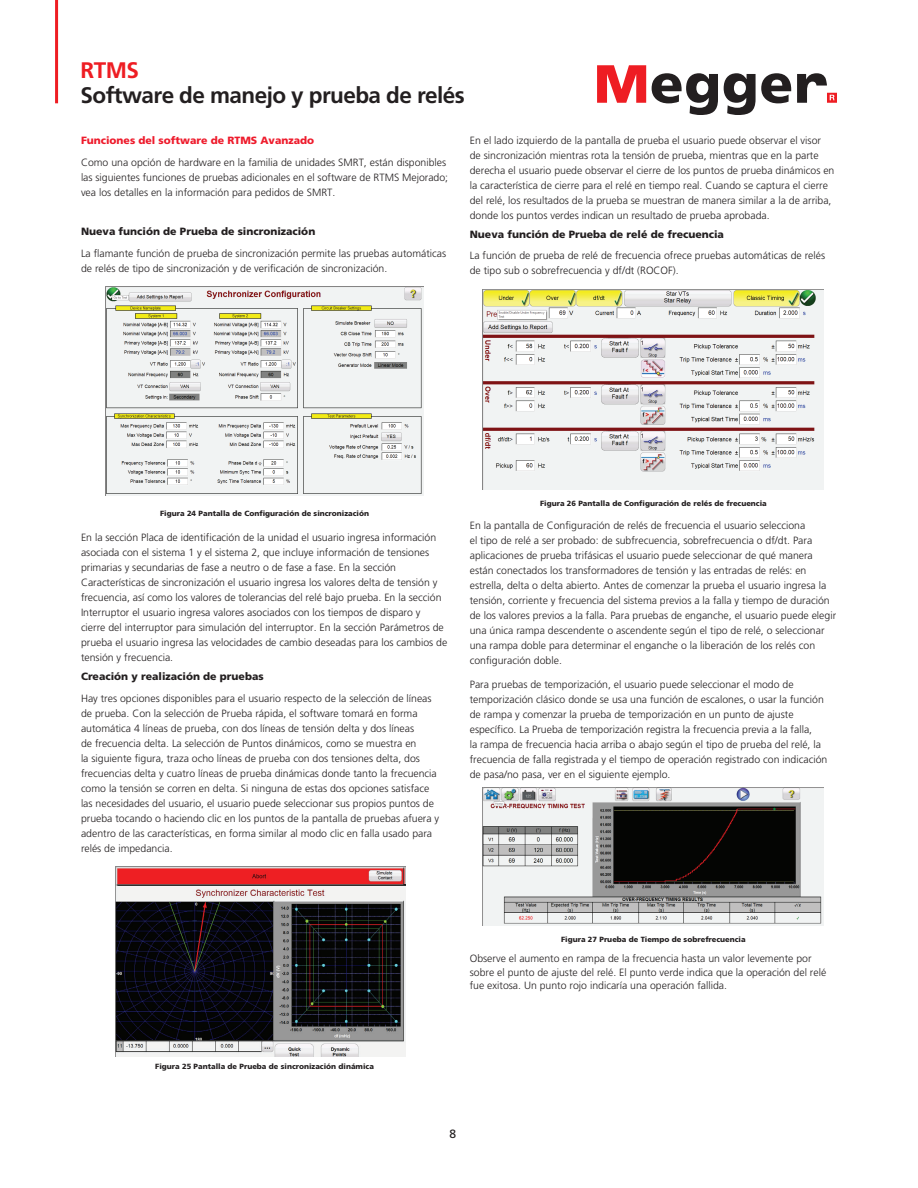
<style>
.page{position:relative;width:918px;height:1188px;background:#fff}
.page>*{position:absolute;margin:0;border:0;box-sizing:border-box;transform-origin:0 0}
.t1{font:700 22.5px "Frutiger LT Pro";letter-spacing:-.025em;color:#231f20}
.t2{font:700 22.5px "Frutiger LT Pro";color:#ee1d23}
.t3{font:12px "Frutiger LT Pro";color:#231f20}
.t4{font:300 10.5px/15px "Frutiger LT Pro";color:#231f20}
.t5{font:900 10.5px "Frutiger LT Pro";color:#231f20}
.t6{font:900 10.5px "Frutiger LT Pro";color:#ee1b2c}
.t7{font:900 7.5px "Frutiger LT Pro";color:#231f20}
</style>
<div class="page">
<hr style="left:55px;top:0;width:3px;height:103px;background:#ee1d23">
<svg style="left:597px;top:65px;width:240px;height:50px"></svg>
<img style="left:106px;top:287px;width:317px;height:208px">
<img style="left:115px;top:867px;width:290px;height:189px">
<img style="left:483px;top:289px;width:341px;height:200px">
<img style="left:483px;top:787px;width:341px;height:138px">
<h1 class="t2" style="left:81px;top:57px;width:60px">RTMS</h1>
<h1 class="t1" style="left:81px;top:82px;width:386px">Software de manejo y prueba de relés</h1>
<p class="t6" style="left:81px;top:134px;width:235px">Funciones del software de RTMS Avanzado</p>
<p class="t4" style="left:81px;top:155px;width:369px">Como una opción de hardware en la familia de unidades SMRT, están disponibles las siguientes funciones de pruebas adicionales en el software de RTMS Mejorado; vea los detalles en la información para pedidos de SMRT.</p>
<p class="t5" style="left:81px;top:225px;width:236px">Nueva función de Prueba de sincronización</p>
<p class="t4" style="left:81px;top:246px;width:367px">La flamante función de prueba de sincronización permite las pruebas automáticas de relés de tipo de sincronización y de verificación de sincronización.</p>
<p class="t4" style="left:470px;top:133px;width:366px">En el lado izquierdo de la pantalla de prueba el usuario puede observar el visor de sincronización mientras rota la tensión de prueba, mientras que en la parte derecha el usuario puede observar el cierre de los puntos de prueba dinámicos en la característica de cierre para el relé en tiempo real. Cuando se captura el cierre del relé, los resultados de la prueba se muestran de manera similar a la de arriba, donde los puntos verdes indican un resultado de prueba aprobada.</p>
<p class="t5" style="left:470px;top:228px;width:256px">Nueva función de Prueba de relé de frecuencia</p>
<p class="t4" style="left:470px;top:248px;width:357px">La función de prueba de relé de frecuencia ofrece pruebas automáticas de relés de tipo sub o sobrefrecuencia y df/dt (ROCOF).</p>
<p class="t7" style="left:160px;top:509px;width:210px">Figura 24 Pantalla de Configuración de sincronización</p>
<p class="t4" style="left:81px;top:530px;width:368px">En la sección Placa de identificación de la unidad el usuario ingresa información asociada con el sistema 1 y el sistema 2, que incluye información de tensiones primarias y secundarias de fase a neutro o de fase a fase. En la sección Características de sincronización el usuario ingresa los valores delta de tensión y frecuencia, así como los valores de tolerancias del relé bajo prueba. En la sección Interruptor el usuario ingresa valores asociados con los tiempos de disparo y cierre del interruptor para simulación del interruptor. En la sección Parámetros de prueba el usuario ingresa las velocidades de cambio deseadas para los cambios de tensión y frecuencia.</p>
<p class="t5" style="left:81px;top:670px;width:184px">Creación y realización de pruebas</p>
<p class="t4" style="left:81px;top:691px;width:360px">Hay tres opciones disponibles para el usuario respecto de la selección de líneas de prueba. Con la selección de Prueba rápida, el software tomará en forma automática 4 líneas de prueba, con dos líneas de tensión delta y dos líneas<br>de frecuencia delta. La selección de Puntos dinámicos, como se muestra en<br>la siguiente figura, traza ocho líneas de prueba con dos tensiones delta, dos frecuencias delta y cuatro líneas de prueba dinámicas donde tanto la frecuencia como la tensión se corren en delta. Si ninguna de estas dos opciones satisface las necesidades del usuario, el usuario puede seleccionar sus propios puntos de prueba tocando o haciendo clic en los puntos de la pantalla de pruebas afuera y adentro de las características, en forma similar al modo clic en falla usado para relés de impedancia.</p>
<p class="t7" style="left:540px;top:499px;width:228px">Figura 26 Pantalla de Configuración de relés de frecuencia</p>
<p class="t4" style="left:470px;top:518px;width:368px">En la pantalla de Configuración de relés de frecuencia el usuario selecciona<br>el tipo de relé a ser probado: de subfrecuencia, sobrefrecuencia o df/dt. Para aplicaciones de prueba trifásicas el usuario puede seleccionar de qué manera están conectados los transformadores de tensión y las entradas de relés: en estrella, delta o delta abierto. Antes de comenzar la prueba el usuario ingresa la tensión, corriente y frecuencia del sistema previos a la falla y tiempo de duración de los valores previos a la falla. Para pruebas de enganche, el usuario puede elegir una única rampa descendente o ascendente según el tipo de relé, o seleccionar una rampa doble para determinar el enganche o la liberación de los relés con configuración doble.</p>
<p class="t4" style="left:470px;top:677px;width:359px">Para pruebas de temporización, el usuario puede seleccionar el modo de temporización clásico donde se usa una función de escalones, o usar la función de rampa y comenzar la prueba de temporización en un punto de ajuste específico. La Prueba de temporización registra la frecuencia previa a la falla,<br>la rampa de frecuencia hacia arriba o abajo según el tipo de prueba del relé, la frecuencia de falla registrada y el tiempo de operación registrado con indicación de pasa/no pasa, ver en el siguiente ejemplo.</p>
<p class="t7" style="left:155px;top:1062px;width:220px">Figura 25 Pantalla de Prueba de sincronización dinámica</p>
<p class="t7" style="left:561px;top:935px;width:186px">Figura 27 Prueba de Tiempo de sobrefrecuencia</p>
<p class="t4" style="left:470px;top:952px;width:358px;line-height:13.5px">Observe el aumento en rampa de la frecuencia hasta un valor levemente por sobre el punto de ajuste del relé. El punto verde indica que la operación del relé fue exitosa. Un punto rojo indicaría una operación fallida.</p>
<p class="t3" style="left:449px;top:1127px;width:8px">8</p>
</div>
